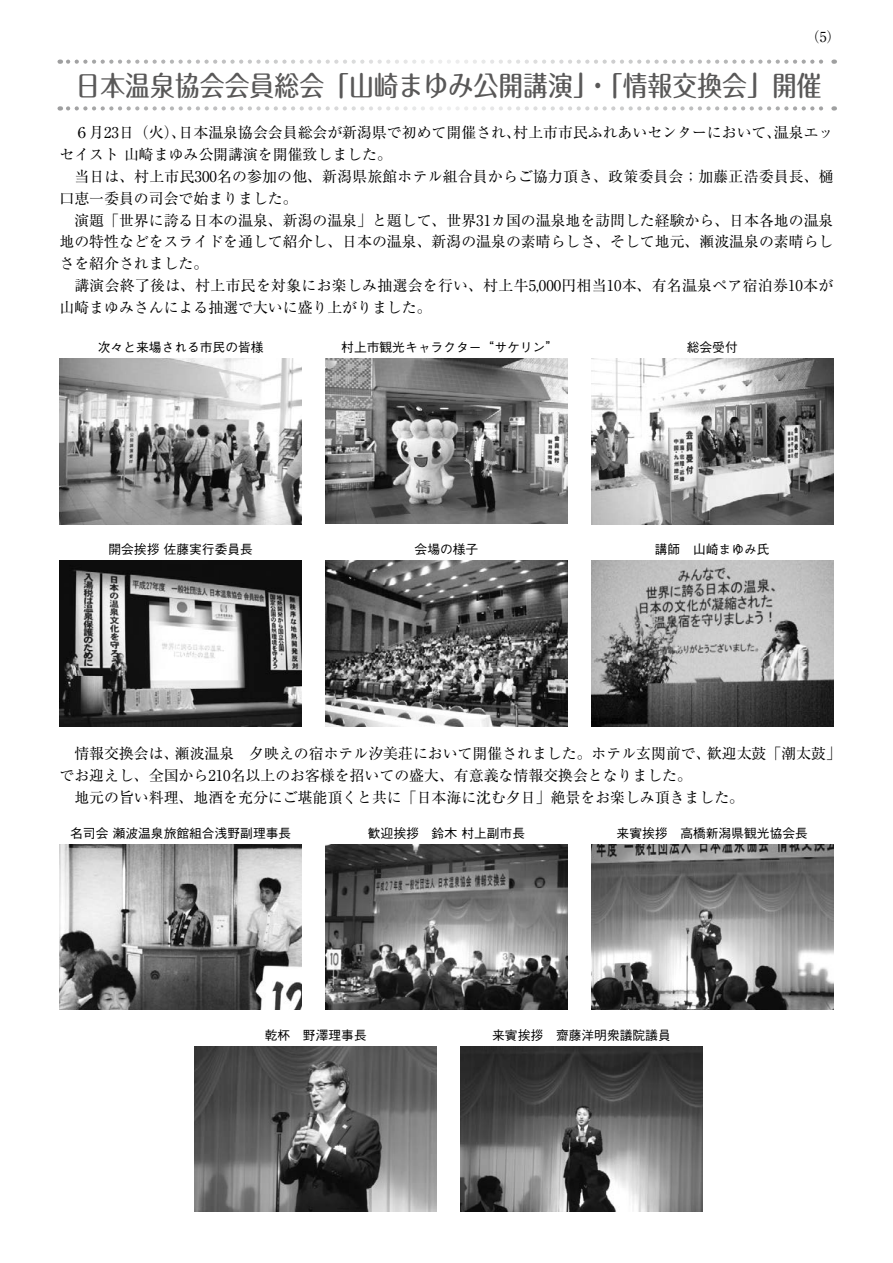
<style>
.page{position:relative;width:893px;height:1263px;background:#fff}
.page>*{position:absolute;margin:0;border:0;box-sizing:border-box;transform-origin:0 0}
.t1{font:500 27.6px "Maru Fo Pro";color:#595858;scale:.9 1}
.t2{font:14.85px/21.9px "Ryumin Pro";color:#000}
.t3{font:14.85px/21.9px "Ryumin Pro";letter-spacing:.02em;color:#000}
.t4{font:13.8px "Ryumin Pro";color:#000}
.t5{font:500 12.75px "Gothic BBB Pro";color:#000}
</style>
<div class="page">
<img style="left:60px;top:358px;width:242px;height:166px">
<img style="left:60px;top:844px;width:242px;height:166px">
<img style="left:60px;top:560px;width:242px;height:166px">
<img style="left:195px;top:1046px;width:242px;height:166px">
<img style="left:325px;top:358px;width:243px;height:166px">
<img style="left:325px;top:844px;width:243px;height:166px">
<img style="left:325px;top:560px;width:243px;height:166px">
<img style="left:460px;top:1046px;width:243px;height:166px">
<img style="left:591px;top:358px;width:242px;height:166px">
<img style="left:591px;top:844px;width:242px;height:166px">
<img style="left:591px;top:560px;width:242px;height:166px">
<svg style="left:68px;top:60px;width:766px;height:4px"></svg>
<svg style="left:68px;top:106px;width:766px;height:5px"></svg>
<p class="t4" style="left:806px;top:26px;width:36px">（5）</p>
<h1 class="t1" style="left:75px;top:63px;width:831px">日本温泉協会会員総会「山崎まゆみ公開講演」・「情報交換会」開催</h1>
<p class="t2" style="left:60px;top:121px;width:775px;text-indent:15px">６月23日（火）、日本温泉協会会員総会が新潟県で初めて開催され、村上市市民ふれあいセンターにおいて、温泉エッセイスト 山崎まゆみ公開講演を開催致しました。</p>
<p class="t2" style="left:60px;top:164px;width:776px;text-indent:15px">当日は、村上市民300名の参加の他、新潟県旅館ホテル組合員からご協力頂き、政策委員会；加藤正浩委員長、樋口恵一委員の司会で始まりました。</p>
<p class="t2" style="left:60px;top:208px;width:775px;text-align:justify;text-indent:15px">演題「世界に誇る日本の温泉、新潟の温泉」と題して、世界31カ国の温泉地を訪問した経験から、日本各地の温泉地の特性などをスライドを通して紹介し、日本の温泉、新潟の温泉の素晴らしさ、そして地元、瀬波温泉の素晴らしさを紹介されました。</p>
<p class="t3" style="left:60px;top:274px;width:775px;text-indent:15px">講演会終了後は、村上市民を対象にお楽しみ抽選会を行い、村上牛5,000円相当10本、有名温泉ペア宿泊券10本が山崎まゆみさんによる抽選で大いに盛り上がりました。</p>
<p class="t5" style="left:98px;top:337px;width:167px">次々と来場される市民の皆様</p>
<p class="t5" style="left:108px;top:539px;width:146px">開会挨拶 佐藤実行委員長</p>
<p class="t5" style="left:341px;top:337px;width:218px">村上市観光キャラクター“サケリン”</p>
<p class="t5" style="left:415px;top:539px;width:65px">会場の様子</p>
<p class="t5" style="left:687px;top:337px;width:53px">総会受付</p>
<p class="t5" style="left:655px;top:539px;width:116px">講師　山崎まゆみ氏</p>
<p class="t2" style="left:74px;top:742px;width:768px">情報交換会は、瀬波温泉　夕映えの宿ホテル汐美荘において開催されました。ホテル玄関前で、歓迎太鼓「潮太鼓」</p>
<p class="t2" style="left:60px;top:764px;width:634px">でお迎えし、全国から210名以上のお客様を招いての盛大、有意義な情報交換会となりました。</p>
<p class="t2" style="left:74px;top:786px;width:671px">地元の旨い料理、地酒を充分にご堪能頂くと共に「日本海に沈む夕日」絶景をお楽しみ頂きました。</p>
<p class="t5" style="left:70px;top:823px;width:223px">名司会 瀬波温泉旅館組合浅野副理事長</p>
<p class="t5" style="left:368px;top:823px;width:159px">歓迎挨拶　鈴木 村上副市長</p>
<p class="t5" style="left:617px;top:823px;width:193px">来賓挨拶　高橋新潟県観光協会長</p>
<p class="t5" style="left:265px;top:1025px;width:104px">乾杯　野澤理事長</p>
<p class="t5" style="left:492px;top:1025px;width:180px">来賓挨拶　齋藤洋明衆議院議員</p>
</div>
